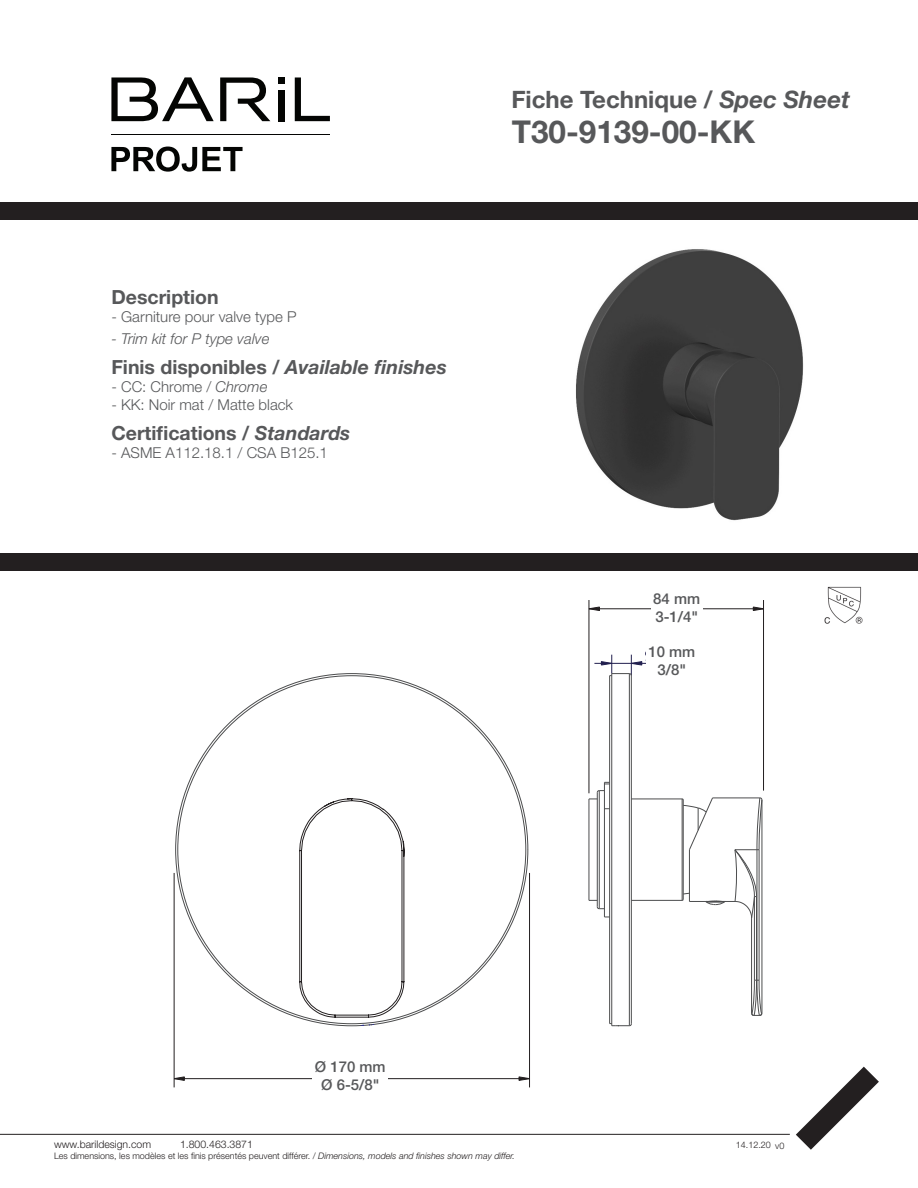
<style>
.page{position:relative;width:918px;height:1188px;background:#fff}
.page>*{position:absolute;margin:0;border:0;box-sizing:border-box;transform-origin:0 0}
.t1{font:700 31.5px "Helvetica Neue LT Std";color:#57585a}
.t2{font:700 24px "Helvetica Neue LT Std";color:#57585a}
.t3{font:700 19.5px "Helvetica Neue LT Std";color:#57585a}
.t4{font:300 15px "Helvetica Neue LT Std";color:#57585a}
.t5{font:500 15px "Helvetica Neue LT Std";color:#57585a}
.t6{font:italic 300 15px "Helvetica Neue LT Std";color:#57585a}
.t7{font:300 10.5px "Helvetica Neue LT Std";color:#231f20}
.t8{font:300 9px "Helvetica Neue LT Std";color:#231f20}
.s1{font-style:italic}
</style>
<div class="page">
<hr style="left:594px;top:663px;width:72px;height:1px;background:#211f4e">
<hr style="left:689px;top:901px;width:46px;height:1px;background:#4c4d4e">
<hr style="left:631px;top:900px;width:51px;height:1px;background:#4c4d4e">
<hr style="left:589px;top:799px;width:1px;height:101px;background:#4c4d4e">
<hr style="left:597px;top:793px;width:1px;height:114px;background:#4c4d4e">
<hr style="left:599px;top:791px;width:1px;height:118px;background:#4c4d4e">
<hr style="left:604px;top:782px;width:1px;height:135px;background:#4c4d4e">
<hr style="left:609px;top:676px;width:1px;height:348px;background:#4c4d4e">
<hr style="left:611px;top:674px;width:1px;height:352px;background:#4c4d4e">
<hr style="left:629px;top:674px;width:1px;height:352px;background:#4c4d4e">
<hr style="left:631px;top:676px;width:1px;height:348px;background:#4c4d4e">
<hr style="left:631px;top:798px;width:51px;height:1px;background:#4c4d4e">
<hr style="left:713px;top:797px;width:47px;height:1px;background:#4c4d4e">
<hr style="left:682px;top:799px;width:1px;height:101px;background:#4c4d4e">
<hr style="left:683px;top:800px;width:1px;height:99px;background:#4c4d4e">
<hr style="left:689px;top:850px;width:1px;height:51px;background:#4c4d4e">
<hr style="left:751px;top:918px;width:1px;height:95px;background:#4c4d4e">
<hr style="left:754px;top:897px;width:1px;height:83px;background:#4c4d4e">
<hr style="left:756px;top:897px;width:1px;height:83px;background:#4c4d4e">
<hr style="left:757px;top:850px;width:1px;height:130px;background:#4c4d4e">
<hr style="left:759px;top:850px;width:1px;height:130px;background:#4c4d4e">
<hr style="left:762px;top:800px;width:1px;height:213px;background:#4c4d4e">
<svg style="left:589px;top:900px;width:15px;height:10px"></svg>
<svg style="left:589px;top:782px;width:21px;height:17px"></svg>
<svg style="left:601px;top:651px;width:45px;height:26px"></svg>
<svg style="left:681px;top:892px;width:8px;height:9px"></svg>
<svg style="left:681px;top:797px;width:33px;height:54px"></svg>
<svg style="left:361px;top:1024px;width:13px;height:2px"></svg>
<svg style="left:610px;top:1022px;width:22px;height:5px"></svg>
<svg style="left:705px;top:900px;width:20px;height:6px"></svg>
<svg style="left:751px;top:979px;width:12px;height:37px"></svg>
<svg style="left:734px;top:797px;width:29px;height:122px"></svg>
<svg style="left:299px;top:798px;width:106px;height:220px"></svg>
<svg style="left:173px;top:1076px;width:12px;height:5px"></svg>
<svg style="left:518px;top:1076px;width:11px;height:5px"></svg>
<hr style="left:174px;top:1078px;width:356px;height:1px;background:#231f20">
<hr style="left:174px;top:873px;width:1px;height:214px;background:#231f20">
<hr style="left:529px;top:873px;width:1px;height:214px;background:#231f20">
<svg style="left:753px;top:606px;width:10px;height:5px"></svg>
<svg style="left:588px;top:606px;width:12px;height:5px"></svg>
<hr style="left:589px;top:608px;width:175px;height:1px;background:#231f20">
<hr style="left:763px;top:600px;width:1px;height:191px;background:#231f20">
<hr style="left:589px;top:600px;width:1px;height:193px;background:#231f20">
<hr style="left:0;top:1134px;width:790px;height:1px;background:#231f20">
<svg style="left:796px;top:1067px;width:83px;height:83px"></svg>
<hr style="left:111px;top:134px;width:219px;height:1px;background:#040503">
<div style="left:278px;top:77px;width:6px;height:7px;background:#040503"></div>
<div style="left:278px;top:90px;width:6px;height:31px;background:#040503"></div>
<svg style="left:295px;top:77px;width:35px;height:44px"></svg>
<svg style="left:220px;top:77px;width:50px;height:44px"></svg>
<svg style="left:111px;top:77px;width:103px;height:44px"></svg>
<svg style="left:111px;top:147px;width:132px;height:25px"></svg>
<div style="left:0;top:203px;width:918px;height:17px;background:#231f20"></div>
<div style="left:0;top:553px;width:918px;height:17px;background:#231f20"></div>
<img style="left:824px;top:586px;width:39px;height:38px">
<img style="left:576px;top:249px;width:228px;height:272px">
<div style="left:312px;top:1060px;width:76px;height:32px;background:#fff"></div>
<div style="left:651px;top:592px;width:52px;height:32px;background:#fff"></div>
<div style="left:646px;top:646px;width:52px;height:30px;background:#fff"></div>
<p class="t2" style="left:511px;top:85px;width:340px">Fiche Technique / <span class="s1">Spec Sheet</span></p>
<p class="t3" style="left:111px;top:285px;width:109px">Description</p>
<p class="t4" style="left:111px;top:307px;width:187px">- Garniture pour valve type P</p>
<p class="t6" style="left:111px;top:330px;width:160px">- Trim kit for P type valve</p>
<p class="t3" style="left:111px;top:355px;width:337px">Finis disponibles / <span class="s1">Available finishes</span></p>
<p class="t4" style="left:111px;top:378px;width:158px">- CC: Chrome / <span class="s1">Chrome</span></p>
<p class="t4" style="left:111px;top:396px;width:183px">- KK: Noir mat / Matte black</p>
<p class="t3" style="left:111px;top:421px;width:241px">Certifications / <span class="s1">Standards</span></p>
<p class="t4" style="left:111px;top:444px;width:218px">- ASME A112.18.1 / CSA B125.1</p>
<p class="t1" style="left:512px;top:113px;width:245px">T30-9139-00-KK</p>
<p class="t5" style="left:653px;top:590px;width:48px">84 mm</p>
<p class="t5" style="left:655px;top:608px;width:44px">3-1/4"</p>
<p class="t5" style="left:648px;top:643px;width:48px">10 mm</p>
<p class="t5" style="left:658px;top:661px;width:30px">3/8"</p>
<p class="t5" style="left:315px;top:1058px;width:72px">Ø 170 mm</p>
<p class="t5" style="left:321px;top:1076px;width:60px">Ø 6-5/8"</p>
<p class="t7" style="left:54px;top:1138px;width:99px">www.barildesign.com</p>
<p class="t7" style="left:180px;top:1138px;width:74px">1.800.463.3871</p>
<p class="t8" style="left:736px;top:1140px;width:37px">14.12.20</p>
<p class="t8" style="left:54px;top:1150px;width:463px">Les dimensions, les modèles et les finis présentés peuvent différer. / <span class="s1">Dimensions, models and finishes shown may differ.</span></p>
<p class="t8" style="left:775px;top:1140px;width:11px">v0</p>
</div>
